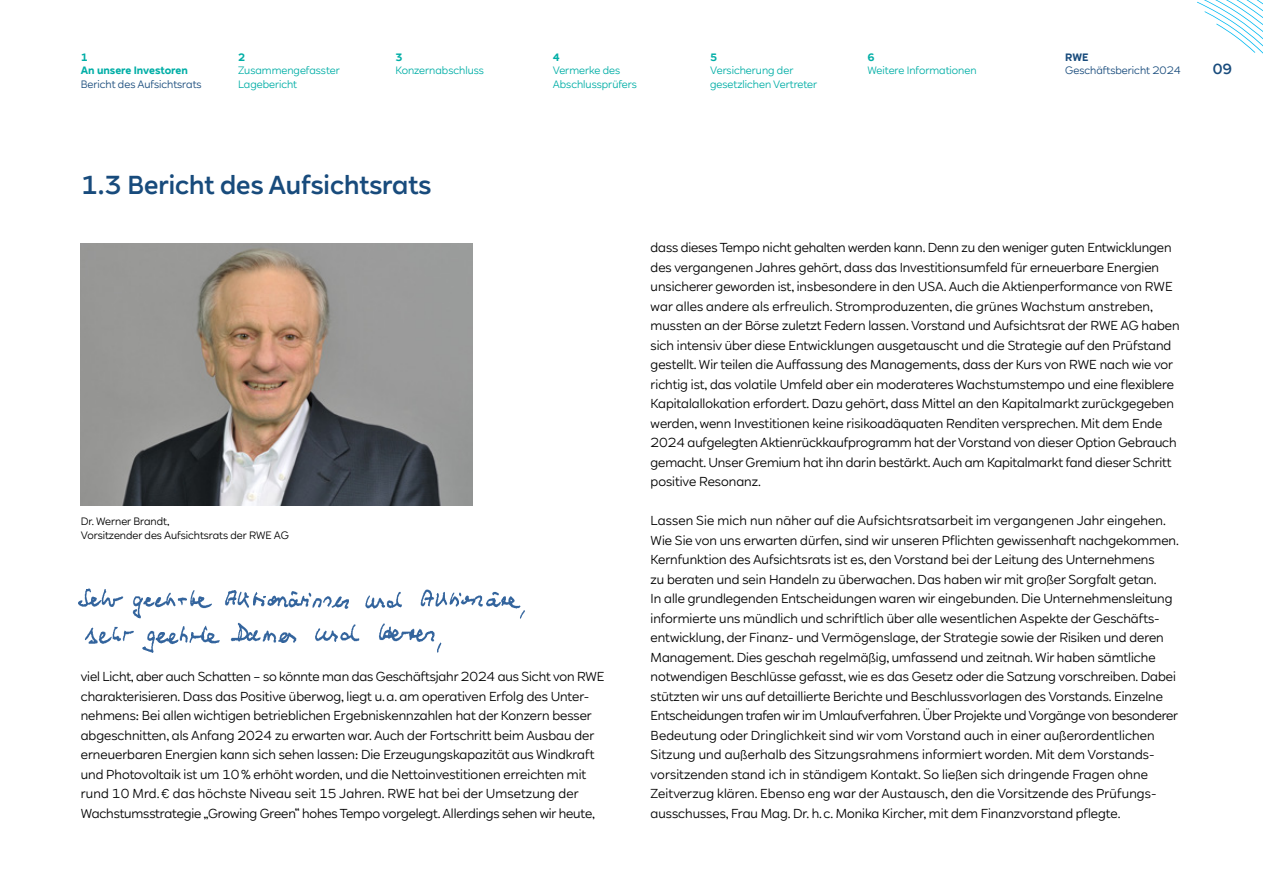
<style>
.page{position:relative;width:1263px;height:893px;background:#fff}
.page>*{position:absolute;margin:0;border:0;box-sizing:border-box;transform-origin:0 0}
.t1{font:500 25.5px "RWE Sans";color:#184b7c}
.t2{font:500 14.4px "RWE Sans";color:#184b7c}
.t3{font:12.75px/19.5px "RWE Sans";color:#000}
.t4{font:10.5px/13.5px "RWE Sans";color:#00aea6}
.t5{font:10.5px/13.5px "RWE Sans";color:#000}
.t6{font:10.5px "RWE Sans";color:#184b7c}
.t7{font:700 10.5px/13.5px "RWE Sans";color:#00aea6}
.t8{font:700 10.5px "RWE Sans";color:#184b7c}
</style>
<div class="page">
<img style="left:81px;top:244px;width:391px;height:262px">
<img style="left:78px;top:588px;width:447px;height:27px">
<img style="left:84px;top:615px;width:439px;height:38px">
<svg style="left:1197px;top:0;width:66px;height:54px"></svg>
<p class="t7" style="left:81px;top:50px;width:109px">1<br>An unsere Investoren</p>
<p class="t6" style="left:81px;top:77px;width:122px">Bericht des Aufsichtsrats</p>
<p class="t7" style="left:238px;top:50px;width:9px">2</p>
<p class="t4" style="left:238px;top:64px;width:103px">Zusammengefasster<br>Lagebericht</p>
<p class="t7" style="left:395px;top:50px;width:9px">3</p>
<p class="t4" style="left:395px;top:64px;width:90px">Konzernabschluss</p>
<p class="t7" style="left:553px;top:50px;width:9px">4</p>
<p class="t4" style="left:553px;top:64px;width:86px">Vermerke des<br>Abschlussprüfers</p>
<p class="t7" style="left:710px;top:50px;width:9px">5</p>
<p class="t4" style="left:710px;top:64px;width:109px">Versicherung der gesetzlichen Vertreter</p>
<p class="t7" style="left:867px;top:50px;width:9px">6</p>
<p class="t4" style="left:867px;top:64px;width:111px">Weitere Informationen</p>
<p class="t8" style="left:1065px;top:50px;width:25px">RWE</p>
<p class="t6" style="left:1065px;top:64px;width:117px">Geschäftsbericht 2024</p>
<p class="t2" style="left:1213px;top:60px;width:21px">09</p>
<h1 class="t1" style="left:81px;top:169px;width:352px">1.3 Bericht des Aufsichtsrats</h1>
<p class="t5" style="left:81px;top:515px;width:210px">Dr. Werner Brandt,<br>Vorsitzender des Aufsichtsrats der RWE AG</p>
<p class="t3" style="left:81px;top:667px;width:525px">viel Licht, aber auch Schatten – so könnte man das Geschäftsjahr 2024 aus Sicht von RWE charakterisieren. Dass das Positive überwog, liegt u. a. am operativen Erfolg des Unter&shy;nehmens: Bei allen wichtigen betrieblichen Ergebniskennzahlen hat der Konzern besser abgeschnitten, als Anfang 2024 zu erwarten war. Auch der Fortschritt beim Ausbau der erneuerbaren Energien kann sich sehen lassen: Die Erzeugungskapazität aus Windkraft und Photovoltaik ist um 10 % erhöht worden, und die Nettoinvestitionen erreichten mit rund 10 Mrd. € das höchste Niveau seit 15 Jahren. RWE hat bei der Umsetzung der Wachstumsstrategie „Growing Green“ hohes Tempo vorgelegt. Allerdings sehen wir heute,</p>
<p class="t3" style="left:651px;top:238px;width:530px">dass dieses Tempo nicht gehalten werden kann. Denn zu den weniger guten Entwicklungen des vergangenen Jahres gehört, dass das Investitionsumfeld für erneuerbare Energien unsicherer geworden ist, insbesondere in den USA. Auch die Aktienperformance von RWE war alles andere als erfreulich. Stromproduzenten, die grünes Wachstum anstreben, mussten an der Börse zuletzt Federn lassen. Vorstand und Aufsichtsrat der RWE AG haben sich intensiv über diese Entwicklungen ausgetauscht und die Strategie auf den Prüfstand gestellt. Wir teilen die Auffassung des Managements, dass der Kurs von RWE nach wie vor richtig ist, das volatile Umfeld aber ein moderateres Wachstumstempo und eine flexiblere Kapitalallokation erfordert. Dazu gehört, dass Mittel an den Kapitalmarkt zurückgegeben werden, wenn Investitionen keine risikoadäquaten Renditen versprechen. Mit dem Ende 2024 aufgelegten Aktienrückkaufprogramm hat der Vorstand von dieser Option Gebrauch gemacht. Unser Gremium hat ihn darin bestärkt. Auch am Kapitalmarkt fand dieser Schritt positive Resonanz.</p>
<p class="t3" style="left:651px;top:511px;width:530px">Lassen Sie mich nun näher auf die Aufsichtsratsarbeit im vergangenen Jahr eingehen.<br>Wie Sie von uns erwarten dürfen, sind wir unseren Pflichten gewissenhaft nachgekommen.<br>Kernfunktion des Aufsichtsrats ist es, den Vorstand bei der Leitung des Unternehmens<br>zu beraten und sein Handeln zu überwachen. Das haben wir mit großer Sorgfalt getan.<br>In alle grundlegenden Entscheidungen waren wir eingebunden. Die Unternehmensleitung informierte uns mündlich und schriftlich über alle wesentlichen Aspekte der Geschäfts&shy;entwicklung, der Finanz- und Vermögenslage, der Strategie sowie der Risiken und deren Management. Dies geschah regelmäßig, umfassend und zeitnah. Wir haben sämtliche notwendigen Beschlüsse gefasst, wie es das Gesetz oder die Satzung vorschreiben. Dabei stützten wir uns auf detaillierte Berichte und Beschlussvorlagen des Vorstands. Einzelne Entscheidungen trafen wir im Umlaufverfahren. Über Projekte und Vorgänge von besonderer Bedeutung oder Dringlichkeit sind wir vom Vorstand auch in einer außerordentlichen Sitzung und außerhalb des Sitzungsrahmens informiert worden. Mit dem Vorstands&shy;vorsitzenden stand ich in ständigem Kontakt. So ließen sich dringende Fragen ohne Zeitverzug klären. Ebenso eng war der Austausch, den die Vorsitzende des Prüfungs&shy;ausschusses, Frau Mag. Dr. h. c. Monika Kircher, mit dem Finanzvorstand pflegte.</p>
</div>
